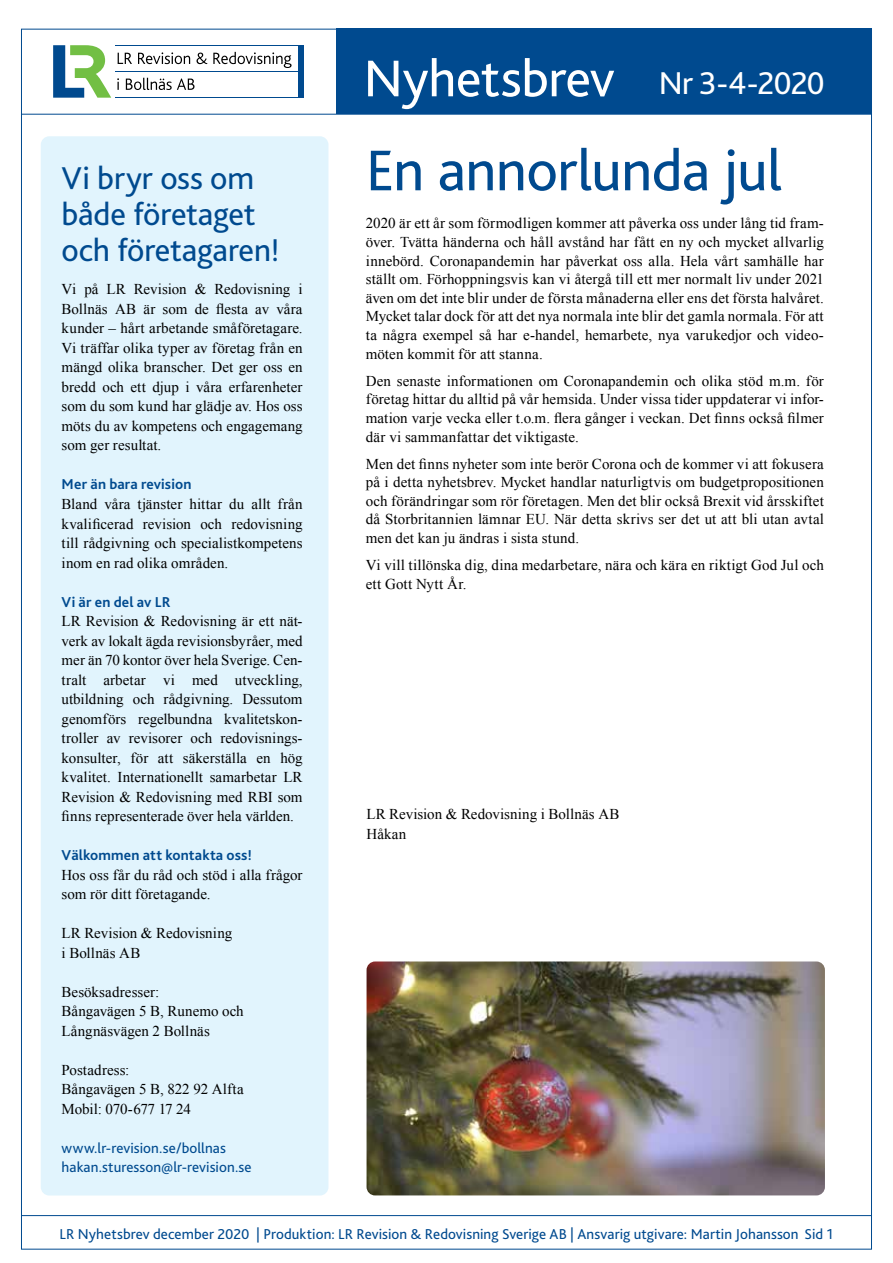
<style>
.page{position:relative;width:893px;height:1263px;background:#fff}
.page>*{position:absolute;margin:0;border:0;box-sizing:border-box;transform-origin:0 0}
.t1{font:60px "Bliss 2";letter-spacing:-.01em;color:#004a8f}
.t2{font:54px "Bliss 2";letter-spacing:-.01em;color:#fff}
.t3{font:33px/36px "Bliss 2";letter-spacing:-.005em;color:#004a8f}
.t4{font:33px "Bliss 2";letter-spacing:-.035em;color:#fff}
.t5{font:15px/19.5px "Times New Roman";letter-spacing:.005em;color:#000;text-align:justify}
.t6{font:15px/19.5px "Bliss 2";letter-spacing:.005em;color:#004a8f}
.t7{font:700 15px "Bliss 2";letter-spacing:.01em;color:#004a8f}
</style>
<div class="page">
<hr style="left:21px;top:114px;width:851px;height:1px;background:#004a8f">
<div style="left:336px;top:29px;width:536px;height:85px;background:#004a8f"></div>
<div style="left:41px;top:136px;width:287px;height:1059px;background:#e1f4fd;border-radius:9px"></div>
<hr style="left:21px;top:1215px;width:851px;height:1px;background:#004a8f">
<svg style="left:118px;top:53px;width:14px;height:11px"></svg>
<svg style="left:138px;top:52px;width:52px;height:12px"></svg>
<svg style="left:197px;top:53px;width:10px;height:11px"></svg>
<svg style="left:213px;top:52px;width:79px;height:16px"></svg>
<svg style="left:117px;top:78px;width:2px;height:12px"></svg>
<svg style="left:126px;top:78px;width:69px;height:12px"></svg>
<div style="left:299px;top:45px;width:5px;height:53px;background:#004a8f"></div>
<svg style="left:53px;top:45px;width:58px;height:53px"></svg>
<hr style="left:115px;top:45px;width:188px;height:1px;background:#004a8f">
<hr style="left:115px;top:97px;width:188px;height:1px;background:#004a8f">
<hr style="left:115px;top:71px;width:188px;height:1px;background:#004a8f">
<img style="left:367px;top:961px;width:458px;height:234px">
<h3 class="t3" style="left:62px;top:160px;width:220px">Vi bryr oss om både företaget och företagaren!</h3>
<p class="t5" style="left:62px;top:279px;width:242px">Vi på LR Revision &amp; Redovisning i Bollnäs AB är som de flesta av våra kunder – hårt arbetande småföretagare.<br>Vi träffar olika typer av företag från en mängd olika branscher. Det ger oss en bredd och ett djup i våra erfarenheter som du som kund har glädje av. Hos oss möts du av kompetens och engagemang som ger resultat.</p>
<p class="t7" style="left:62px;top:475px;width:131px">Mer än bara revision</p>
<p class="t5" style="left:62px;top:494px;width:242px">Bland våra tjänster hittar du allt från kvalificerad revision och redovisning till rådgivning och specialistkompetens inom en rad olika områden.</p>
<p class="t7" style="left:62px;top:592px;width:110px">Vi är en del av LR</p>
<p class="t5" style="left:62px;top:611px;width:242px">LR Revision &amp; Redovisning är ett nät&shy;verk av lokalt ägda revisionsbyråer, med mer än 70 kontor över hela Sverige. Cen&shy;tralt arbetar vi med utveckling, utbildning och rådgivning. Dessutom genomförs regelbundna kvalitetskon&shy;troller av revisorer och redovisnings&shy;konsulter, för att säkerställa en hög kvalitet. Internationellt samarbetar LR Revision &amp; Redovisning med RBI som finns representerade över hela världen.</p>
<p class="t7" style="left:62px;top:846px;width:192px">Välkommen att kontakta oss!</p>
<p class="t5" style="left:62px;top:864px;width:242px">Hos oss får du råd och stöd i alla frågor som rör ditt företagande.</p>
<p class="t5" style="left:62px;top:923px;width:172px">LR Revision &amp; Redovisning i Bollnäs AB</p>
<p class="t5" style="left:62px;top:981px;width:184px;text-align:left">Besöksadresser:<br>Bångavägen 5 B, Runemo och<br>Långnäsvägen 2 Bollnäs</p>
<p class="t5" style="left:62px;top:1059px;width:184px;text-align:left">Postadress:<br>Bångavägen 5 B, 822 92 Alfta<br>Mobil: 070-677 17 24</p>
<p class="t6" style="left:62px;top:1137px;width:191px">www.lr-revision.se/bollnas hakan.sturesson@lr-revision.se</p>
<h2 class="t2" style="left:364px;top:45px;width:253px">Nyhetsbrev</h2>
<h3 class="t4" style="left:659px;top:62px;width:167px">Nr 3-4-2020</h3>
<h1 class="t1" style="left:366px;top:133px;width:418px">En annorlunda jul</h1>
<p class="t5" style="left:366px;top:214px;width:460px;line-height:18.6px">2020 är ett år som förmodligen kommer att påverka oss under lång tid fram&shy;över. Tvätta händerna och håll avstånd har fått en ny och mycket allvarlig innebörd. Coronapandemin har påverkat oss alla. Hela vårt samhälle har ställt om. Förhoppningsvis kan vi återgå till ett mer normalt liv under 2021 även om det inte blir under de första månaderna eller ens det första halvåret.<br>Mycket talar dock för att det nya normala inte blir det gamla normala. För att ta några exempel så har e-handel, hemarbete, nya varukedjor och video&shy;möten kommit för att stanna.</p>
<p class="t5" style="left:366px;top:371px;width:460px;line-height:18.6px">Den senaste informationen om Coronapandemin och olika stöd m.m. för företag hittar du alltid på vår hemsida. Under vissa tider uppdaterar vi infor&shy;mation varje vecka eller t.o.m. flera gånger i veckan. Det finns också filmer där vi sammanfattar det viktigaste.</p>
<p class="t5" style="left:366px;top:454px;width:460px;line-height:18.6px">Men det finns nyheter som inte berör Corona och de kommer vi att fokusera på i detta nyhetsbrev. Mycket handlar naturligtvis om budgetpropositionen och förändringar som rör företagen. Men det blir också Brexit vid årsskiftet då Storbritannien lämnar EU. När detta skrivs ser det ut att bli utan avtal men det kan ju ändras i sista stund.</p>
<p class="t5" style="left:366px;top:556px;width:460px;line-height:18.6px">Vi vill tillönska dig, dina medarbetare, nära och kära en riktigt God Jul och ett Gott Nytt År.</p>
<p class="t5" style="left:367px;top:804px;width:255px">LR Revision &amp; Redovisning i Bollnäs AB<br>Håkan</p>
<p class="t6" style="left:60px;top:1224px;width:775px">LR Nyhetsbrev december 2020 | Produktion: LR Revision &amp; Redovisning Sverige AB | Ansvarig utgivare: Martin Johansson Sid 1</p>
</div>
